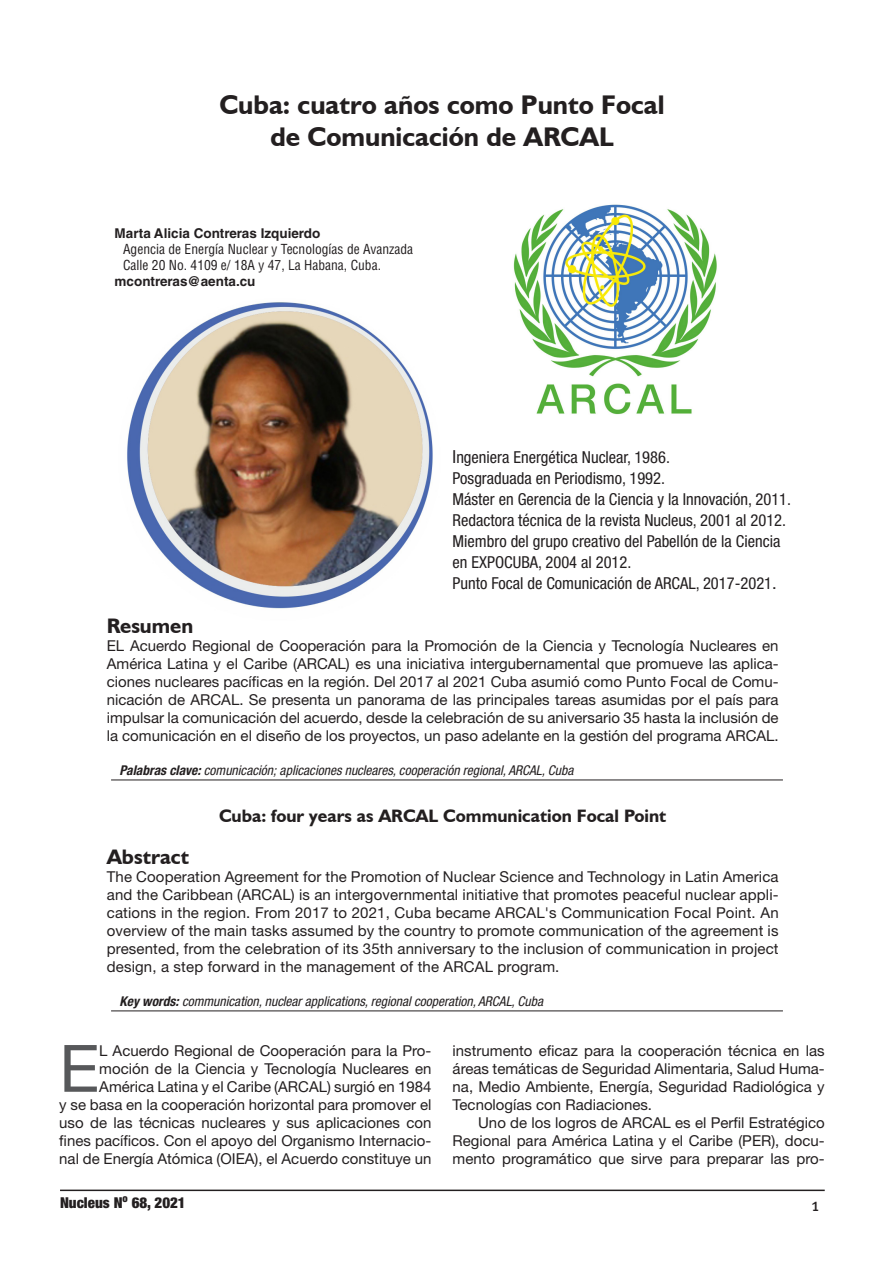
<style>
.page{position:relative;width:893px;height:1263px;background:#fff}
.page>*{position:absolute;margin:0;border:0;box-sizing:border-box;transform-origin:0 0}
.t1{font:65.4px "Helvetica Neue LT Std";color:#57585a}
.t2{font:700 27px/32.4px "Humanist 521 BT";color:#231f20;text-align:center}
.t3{font:700 21px "Humanist 521 BT";color:#231f20}
.t4{font:700 18px "Humanist 521 BT";color:#231f20}
.t5{font:18px "Meta";color:#231f20}
.t6{font:condensed 16.5px/21px "Helvetica Neue LT Std";color:#231f20}
.t7{font:15px/18px "Helvetica Neue LT Std";color:#231f20;text-align:justify}
.t8{font:900 condensed 15px "Helvetica Neue LT Std";color:#231f20}
.t9{font:italic condensed 13.5px "Helvetica Neue LT Std";color:#231f20}
.t10{font:condensed 13.5px/16.2px "Helvetica LT Std";color:#231f20}
.t11{font:700 13.5px "Helvetica LT Std";color:#231f20}
.s1{font-size:18px}
.s2{font-stretch:normal}
.s3{font-weight:700}
</style>
<div class="page">
<hr style="left:60px;top:1189px;width:765px;height:2px;background:#231f20">
<img style="left:127px;top:302px;width:306px;height:307px">
<img style="left:513px;top:204px;width:204px;height:211px">
<hr style="left:111px;top:779px;width:672px;height:1px;background:#231f20">
<hr style="left:111px;top:1010px;width:672px;height:1px;background:#231f20">
<h2 class="t2" style="left:219px;top:88px;width:447px">Cuba: cuatro años como Punto Focal de Comunicación de ARCAL</h2>
<p class="t11" style="left:115px;top:225px;width:207px">Marta Alicia Contreras Izquierdo</p>
<p class="t10" style="left:123px;top:241px;width:292px">Agencia de Energía Nuclear y Tecnologías de Avanzada<br>Calle 20 No. 4109 e/ 18A y 47, La Habana, Cuba.</p>
<p class="t11" style="left:115px;top:273px;width:142px">mcontreras@aenta.cu</p>
<p class="t6" style="left:453px;top:447px;width:340px"><span class="s1">I</span>ngeniera Energética Nuclear, 1986.<br>Posgraduada en Periodismo, 1992.<br>Máster en Gerencia de la Ciencia y la Innovación, 2011.<br>Redactora técnica de la revista Nucleus, 2001 al 2012.<br>Miembro del grupo creativo del Pabellón de la Ciencia en EXPOCUBA, 2004 al 2012.<br>Punto Focal de Comunicación de ARCAL, 2017-2021<span class="s2">.</span></p>
<h3 class="t3" style="left:107px;top:613px;width:88px">Resumen</h3>
<p class="t7" style="left:107px;top:636px;width:673px">EL Acuerdo Regional de Cooperación para la Promoción de la Ciencia y Tecnología Nucleares en América Latina y el Caribe (ARCAL) es una iniciativa intergubernamental que promueve las aplica&shy;ciones nucleares pacíficas en la región. Del 2017 al 2021 Cuba asumió como Punto Focal de Comu&shy;nicación de ARCAL. Se presenta un panorama de las principales tareas asumidas por el país para impulsar la comunicación del acuerdo, desde la celebración de su aniversario 35 hasta la inclusión de la comunicación en el diseño de los proyectos, un paso adelante en la gestión del programa ARCAL.</p>
<p class="t9" style="left:120px;top:763px;width:455px"><span class="s3">Palabras clave:</span> comunicación; aplicaciones nucleares, cooperación regional, ARCAL, Cuba</p>
<p class="t4" style="left:219px;top:804px;width:449px">Cuba: four years as ARCAL Communication Focal Point</p>
<h3 class="t3" style="left:107px;top:844px;width:84px">Abstract</h3>
<p class="t7" style="left:107px;top:867px;width:673px">The Cooperation Agreement for the Promotion of Nuclear Science and Technology in Latin America and the Caribbean (ARCAL) is an intergovernmental initiative that promotes peaceful nuclear appli&shy;cations in the region. From 2017 to 2021, Cuba became ARCAL's Communication Focal Point. An overview of the main tasks assumed by the country to promote communication of the agreement is presented, from the celebration of its 35th anniversary to the inclusion of communication in project design, a step forward in the management of the ARCAL program.</p>
<p class="t9" style="left:120px;top:994px;width:425px"><span class="s3">Key words:</span> communication, nuclear applications, regional cooperation, ARCAL, Cuba</p>
<p class="t7" style="left:59px;top:1041px;width:374px;text-align:right">L Acuerdo Regional de Cooperación para la Pro&shy;moción de la Ciencia y Tecnología Nucleares en América Latina y el Caribe (ARCAL) surgió en 1984<br>y se basa en la cooperación horizontal para promover el uso de las técnicas nucleares y sus aplicaciones con fines pacíficos. Con el apoyo del Organismo Internacio&shy;nal de Energía Atómica (OIEA), el Acuerdo constituye un</p>
<p class="t7" style="left:453px;top:1041px;width:374px">instrumento eficaz para la cooperación técnica en las áreas temáticas de Seguridad Alimentaria, Salud Huma&shy;na, Medio Ambiente, Energía, Seguridad Radiológica y Tecnologías con Radiaciones.</p>
<h1 class="t1" style="left:59px;top:1029px;width:41px">E</h1>
<p class="t7" style="left:453px;top:1113px;width:374px;text-indent:26px">Uno de los logros de ARCAL es el Perfil Estratégico Regional para América Latina y el Caribe (PER), docu&shy;mento programático que sirve para preparar las pro-</p>
<p class="t8" style="left:60px;top:1193px;width:127px">Nucleus N<sup>o</sup> 68, 2021</p>
<p class="t5" style="left:811px;top:1194px;width:9px">1</p>
</div>
